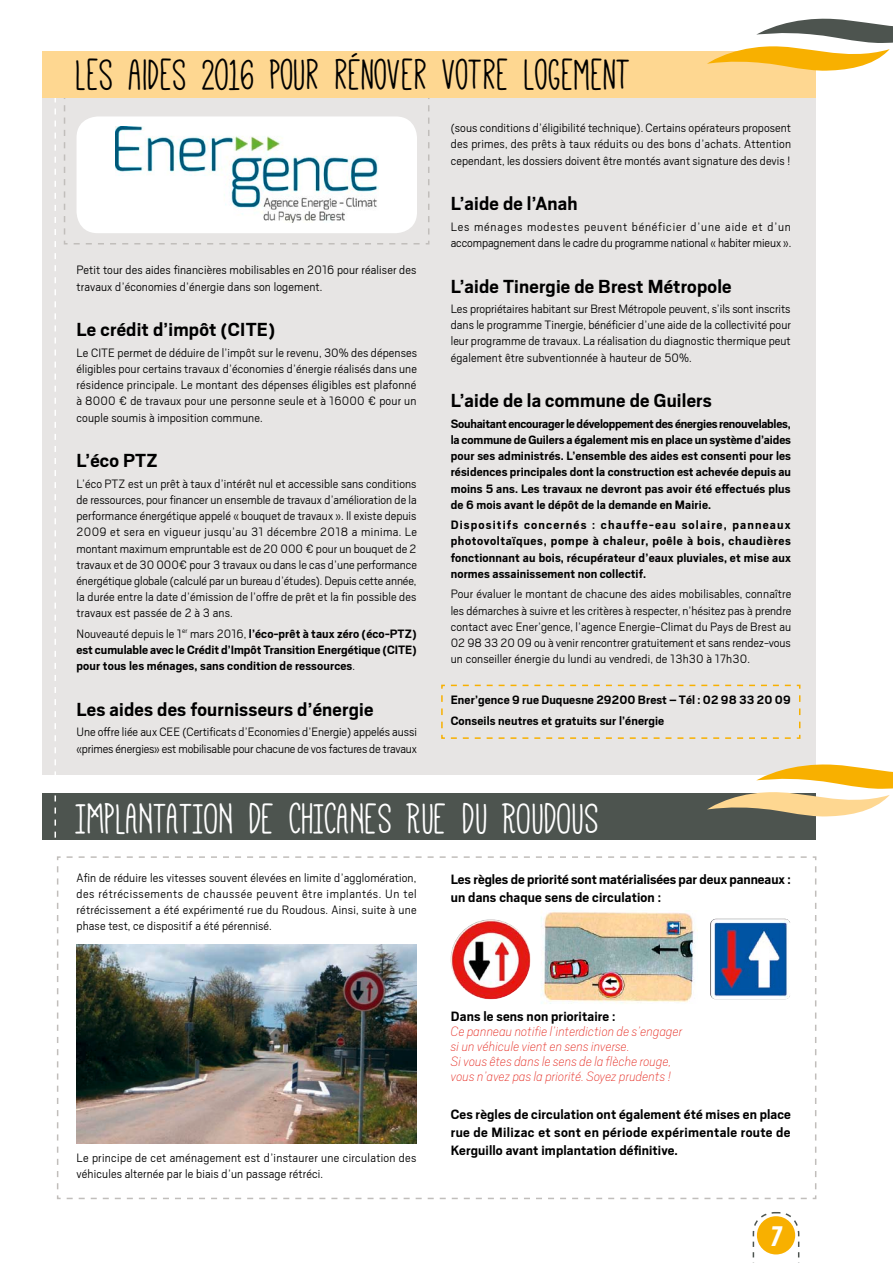
<style>
.page{position:relative;width:893px;height:1263px;background:#fff}
.page>*{position:absolute;margin:0;border:0;box-sizing:border-box;transform-origin:0 0}
.t1{font:48px "Mathlete Bulky";letter-spacing:.015em;color:#000}
.t2{font:48px "Mathlete Bulky";letter-spacing:.015em;color:#fff}
.t3{font:italic 700 31.5px "Scout Cond";color:#fff}
.t4{font:700 21px "Scout";letter-spacing:.01em;color:#000}
.t5{font:700 15px/18px "Scout";letter-spacing:.01em;color:#000}
.t6{font:italic 100 15px/15px "Scout";letter-spacing:.005em;color:#e63027}
.t7{font:300 13.5px/16.2px "Scout";letter-spacing:.01em;color:#000;text-align:justify}
.t8{font:700 13.5px/16.2px "Scout";letter-spacing:.01em;color:#000;text-align:justify}
.t9{font:300 13.5px/16.2px "Scout";letter-spacing:-.01em;color:#000}
.s1{font-weight:300}
</style>
<div class="page">
<svg style="left:57px;top:856px;width:760px;height:344px"></svg>
<div style="left:43px;top:87px;width:773px;height:688px;background:#e7e5e4"></div>
<div style="left:43px;top:793px;width:773px;height:47px;background:#4d544f"></div>
<svg style="left:752px;top:1212px;width:48px;height:51px"></svg>
<div style="left:757px;top:1216px;width:38px;height:38px;background:#f8b000;border-radius:50%"></div>
<svg style="left:55px;top:98px;width:3px;height:1094px"></svg>
<svg style="left:64px;top:98px;width:366px;height:147px"></svg>
<svg style="left:441px;top:684px;width:360px;height:55px"></svg>
<div style="left:43px;top:51px;width:773px;height:47px;background:#fed791"></div>
<svg style="left:707px;top:18px;width:186px;height:53px"></svg>
<svg style="left:707px;top:764px;width:186px;height:52px"></svg>
<img style="left:77px;top:944px;width:340px;height:200px">
<img style="left:530px;top:910px;width:168px;height:98px">
<img style="left:451px;top:919px;width:80px;height:80px">
<img style="left:710px;top:919px;width:81px;height:80px">
<h1 class="t1" style="left:77px;top:52px;width:556px">LES AIDES 2016 POUR RÉNOVER VOTRE LOGEMENT</h1>
<p class="t7" style="left:77px;top:261px;width:341px">Petit tour des aides financières mobilisables en 2016 pour réaliser des travaux d’économies d’énergie dans son logement.</p>
<h3 class="t4" style="left:77px;top:316px;width:200px">Le crédit d’impôt (CITE)</h3>
<p class="t7" style="left:77px;top:344px;width:342px">Le CITE permet de déduire de l’impôt sur le revenu, 30% des dépenses éligibles pour certains travaux d’économies d’énergie réalisés dans une résidence principale. Le montant des dépenses éligibles est plafonné à 8000 € de travaux pour une personne seule et à 16000 € pour un couple soumis à imposition commune.</p>
<h3 class="t4" style="left:77px;top:447px;width:83px">L’éco PTZ</h3>
<p class="t7" style="left:77px;top:475px;width:342px">L’éco PTZ est un prêt à taux d’intérêt nul et accessible sans conditions de ressources, pour financer un ensemble de travaux d’amélioration de la performance énergétique appelé « bouquet de travaux ». Il existe depuis 2009 et sera en vigueur jusqu’au 31 décembre 2018 a minima. Le montant maximum empruntable est de 20 000 € pour un bouquet de 2 travaux et de 30 000€ pour 3 travaux ou dans le cas d’une performance énergétique globale (calculé par un bureau d’études). Depuis cette année, la durée entre la date d’émission de l’offre de prêt et la fin possible des travaux est passée de 2 à 3 ans.</p>
<p class="t8" style="left:77px;top:625px;width:342px"><span class="s1">Nouveauté depuis le 1</span><sup>er</sup> <span class="s1">mars 2016,</span> l’éco-prêt à taux zéro (éco-PTZ) est cumulable avec le Crédit d’Impôt Transition Energétique (CITE) pour tous les ménages, sans condition de ressources<span class="s1">.</span></p>
<h3 class="t4" style="left:77px;top:696px;width:298px">Les aides des fournisseurs d’énergie</h3>
<p class="t9" style="left:77px;top:723px;width:342px">Une offre liée aux CEE (Certificats d’Economies d’Energie) appelés aussi «primes énergies» est mobilisable pour chacune de vos factures de travaux</p>
<p class="t7" style="left:451px;top:119px;width:342px">(sous conditions d’éligibilité technique). Certains opérateurs proposent des primes, des prêts à taux réduits ou des bons d’achats. Attention cependant, les dossiers doivent être montés avant signature des devis !</p>
<h3 class="t4" style="left:451px;top:190px;width:128px">L’aide de l’Anah</h3>
<p class="t9" style="left:451px;top:218px;width:342px">Les ménages modestes peuvent bénéficier d’une aide et d’un accompagnement dans le cadre du programme national « habiter mieux ».</p>
<h3 class="t4" style="left:451px;top:272px;width:282px">L’aide Tinergie de Brest Métropole</h3>
<p class="t7" style="left:451px;top:300px;width:342px">Les propriétaires habitant sur Brest Métropole peuvent, s’ils sont inscrits dans le programme Tinergie, bénéficier d’une aide de la collectivité pour leur programme de travaux. La réalisation du diagnostic thermique peut également être subventionnée à hauteur de 50%.</p>
<h3 class="t4" style="left:451px;top:387px;width:263px">L’aide de la commune de Guilers</h3>
<p class="t8" style="left:451px;top:415px;width:342px">Souhaitant encourager le développement des énergies renouvelables, la commune de Guilers a également mis en place un système d’aides pour ses administrés. L’ensemble des aides est consenti pour les résidences principales dont la construction est achevée depuis au moins 5 ans. Les travaux ne devront pas avoir été effectués plus de 6 mois avant le dépôt de la demande en Mairie.</p>
<p class="t8" style="left:451px;top:516px;width:342px">Dispositifs concernés : chauffe-eau solaire, panneaux photovoltaïques, pompe à chaleur, poêle à bois, chaudières fonctionnant au bois, récupérateur d’eaux pluviales, et mise aux normes assainissement non collectif.</p>
<p class="t7" style="left:451px;top:585px;width:342px">Pour évaluer le montant de chacune des aides mobilisables, connaître les démarches à suivre et les critères à respecter, n’hésitez pas à prendre contact avec Ener’gence, l’agence Energie-Climat du Pays de Brest au 02 98 33 20 09 ou à venir rencontrer gratuitement et sans rendez-vous un conseiller énergie du lundi au vendredi, de 13h30 à 17h30.</p>
<p class="t8" style="left:451px;top:689px;width:341px;line-height:20.4px">Ener’gence 9 rue Duquesne 29200 Brest – Tél : 02 98 33 20 09<br>Conseils neutres et gratuits sur l’énergie</p>
<h1 class="t2" style="left:77px;top:795px;width:524px">IMPLANTATION DE CHICANES RUE DU ROUDOUS</h1>
<p class="t7" style="left:77px;top:869px;width:342px">Afin de réduire les vitesses souvent élevées en limite d’agglomération, des rétrécissements de chaussée peuvent être implantés. Un tel rétrécissement a été expérimenté rue du Roudous. Ainsi, suite à une phase test, ce dispositif a été pérennisé.</p>
<p class="t7" style="left:77px;top:1148px;width:341px">Le principe de cet aménagement est d’instaurer une circulation des véhicules alternée par le biais d’un passage rétréci.</p>
<p class="t5" style="left:451px;top:869px;width:342px">Les règles de priorité sont matérialisées par deux panneaux : un dans chaque sens de circulation :</p>
<p class="t5" style="left:451px;top:1006px;width:166px">Dans le sens non prioritaire :</p>
<p class="t6" style="left:451px;top:1023px;width:233px">Ce panneau notifie l’interdiction de s’engager si un véhicule vient en sens inverse.<br>Si vous êtes dans le sens de la flèche rouge, vous n’avez pas la priorité. Soyez prudents!</p>
<p class="t5" style="left:451px;top:1105px;width:342px;text-align:justify">Ces règles de circulation ont également été mises en place rue de Milizac et sont en période expérimentale route de Kerguillo avant implantation définitive.</p>
<h2 class="t3" style="left:771px;top:1215px;width:13px">7</h2>
</div>
